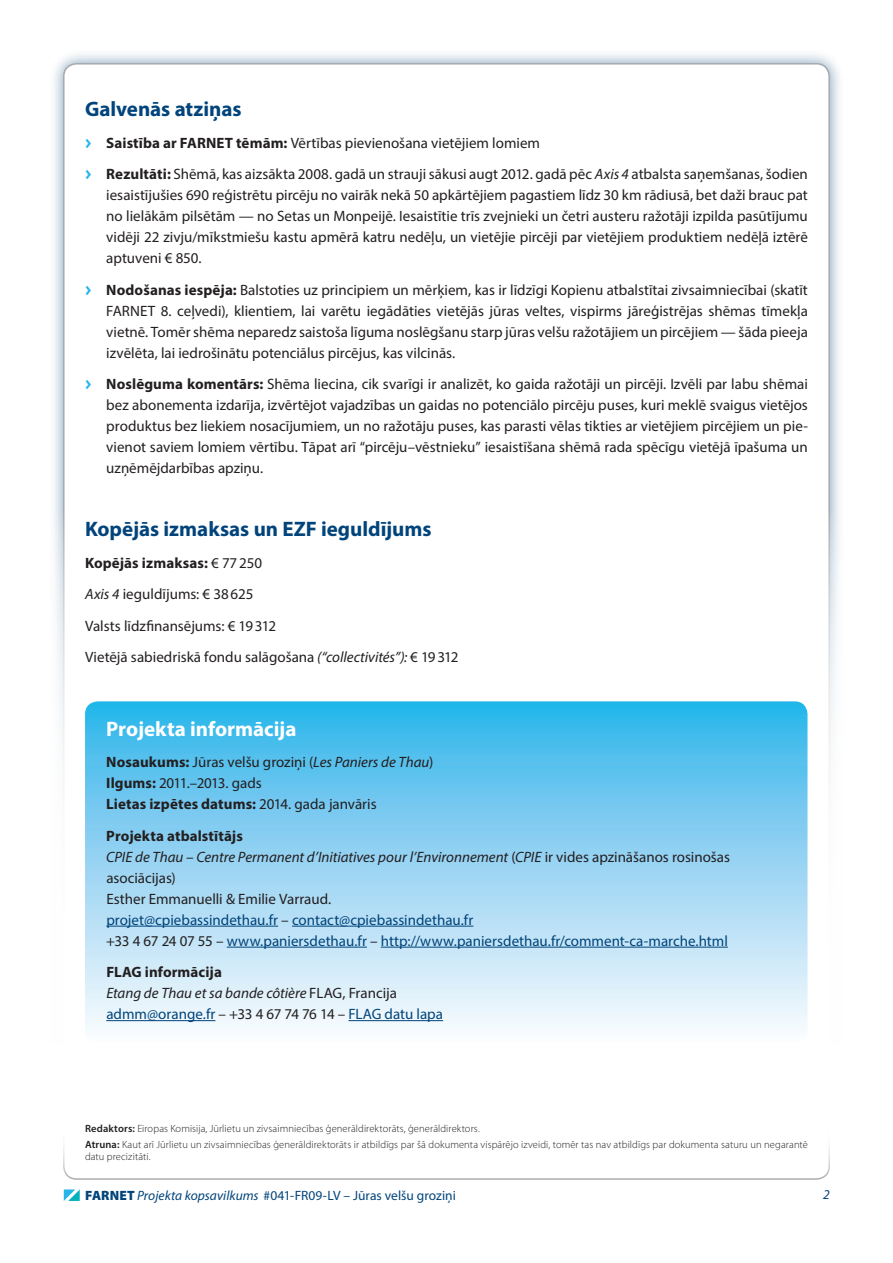
<style>
.page{position:relative;width:893px;height:1263px;background:#fff}
.page>*{position:absolute;margin:0;border:0;box-sizing:border-box;transform-origin:0 0}
.t1{font:700 21px "Myriad Pro";color:#00447b}
.t2{font:700 21px "Myriad Pro";color:#fff}
.t3{font:15px/21px "Myriad Pro";color:#231f20}
.t4{font:15px/21px "Myriad Pro";color:#00447b}
.t5{font:italic 15px/21px "Myriad Pro";color:#231f20}
.t6{font:13.5px "Myriad Pro";color:#00447b}
.t7{font:italic 13.5px "Myriad Pro";color:#00447b}
.t8{font:300 10.5px/16.2px "Myriad Pro";letter-spacing:.01em;color:#231f20}
.s1{font-family:"Meta Plus Bold Caps";color:#26b6ea}
.s2{font-weight:700}
.s3{font-style:italic}
.s4{font-weight:700;color:#231f20}
.s5{font-style:italic;color:#231f20}
.s6{color:#231f20}
.s7{font-weight:700;font-style:normal}
.s8{font-style:normal}
.s9{font-style:normal;color:#00447b}
.s10{font-weight:600}
.s11{font-weight:900}
</style>
<div class="page">
<div style="left:49px;top:49px;width:795px;height:1165px;background:#00447b;opacity:.5"></div>
<div style="left:64px;top:64px;width:765px;height:1135px;background:#fff;border-radius:13px"></div>
<div style="left:0;top:510px;width:893px;height:753px;background:#fff"></div>
<svg style="left:63px;top:1146px;width:767px;height:34px"></svg>
<svg style="left:64px;top:1189px;width:16px;height:12px"></svg>
<svg style="left:85px;top:701px;width:722px;height:328px;background:#94d5f2"></svg>
<hr style="left:106px;top:926px;width:172px;height:1px;background:#00447b">
<hr style="left:292px;top:926px;width:181px;height:1px;background:#00447b">
<hr style="left:227px;top:947px;width:140px;height:1px;background:#00447b">
<hr style="left:381px;top:947px;width:347px;height:1px;background:#00447b">
<hr style="left:106px;top:1020px;width:109px;height:1px;background:#00447b">
<hr style="left:348px;top:1020px;width:95px;height:1px;background:#00447b">
<h1 class="t1" style="left:85px;top:95px;width:158px">Galvenās atziņas</h1>
<p class="t3" style="left:85px;top:127px;width:724px;line-height:31.5px"><span class="s1">&gt;</span> <span class="s2">Saistība ar FARNET tēmām:</span> Vērtības pievienošana vietējiem lomiem<br><span class="s1">&gt;</span> <span class="s2">Rezultāti:</span> Shēmā, kas aizsākta 2008. gadā un strauji sākusi augt 2012. gadā pēc <span class="s3">Axis 4</span> atbalsta saņemšanas, šodien</p>
<p class="t3" style="left:106px;top:184px;width:703px;text-align:justify">iesaistījušies 690 reģistrētu pircēju no vairāk nekā 50 apkārtējiem pagastiem līdz 30 km rādiusā, bet daži brauc pat no lielākām pilsētām — no Setas un Monpeijē. Iesaistītie trīs zvejnieki un četri austeru ražotāji izpilda pasūtījumu vidēji 22 zivju/mīkstmiešu kastu apmērā katru nedēļu, un vietējie pircēji par vietējiem produktiem nedēļā iztērē aptuveni € 850.</p>
<p class="t3" style="left:106px;top:279px;width:703px;text-align:justify;text-indent:-21px"><span class="s1">&gt;</span> <span class="s2">Nodošanas iespēja:</span> Balstoties uz principiem un mērķiem, kas ir līdzīgi Kopienu atbalstītai zivsaimniecībai (skatīt FARNET 8. ceļvedi), klientiem, lai varētu iegādāties vietējās jūras veltes, vispirms jāreģistrējas shēmas tīmekļa vietnē. Tomēr shēma neparedz saistoša līguma noslēgšanu starp jūras velšu ražotājiem un pircējiem — šāda pieeja izvēlēta, lai iedrošinātu potenciālus pircējus, kas vilcinās.</p>
<p class="t3" style="left:106px;top:373px;width:703px;text-align:justify;text-indent:-21px"><span class="s1">&gt;</span> <span class="s2">Noslēguma komentārs:</span> Shēma liecina, cik svarīgi ir analizēt, ko gaida ražotāji un pircēji. Izvēli par labu shēmai bez abonementa izdarīja, izvērtējot vajadzības un gaidas no potenciālo pircēju puses, kuri meklē svaigus vietējos produktus bez liekiem nosacījumiem, un no ražotāju puses, kas parasti vēlas tikties ar vietējiem pircējiem un pie&shy;vienot saviem lomiem vērtību. Tāpat arī “pircēju–vēstnieku” iesaistīšana shēmā rada spēcīgu vietējā īpašuma un uzņēmējdarbības apziņu.</p>
<h1 class="t1" style="left:85px;top:515px;width:348px">Kopējās izmaksas un EZF ieguldījums</h1>
<p class="t3" style="left:85px;top:547px;width:375px;line-height:31.5px"><span class="s2">Kopējās izmaksas:</span> € 77250<br><span class="s3">Axis 4</span> ieguldījums: € 38625<br>Valsts līdzfinansējums: € 19312<br>Vietējā sabiedriskā fondu salāgošana <span class="s3">(“collectivités”):</span> € 19312</p>
<h1 class="t2" style="left:106px;top:715px;width:192px">Projekta informācija</h1>
<p class="t3" style="left:106px;top:751px;width:329px"><span class="s2">Nosaukums:</span> Jūras velšu groziņi (<span class="s3">Les Paniers de Thau</span>)<br><span class="s2">Ilgums:</span> 2011.–2013. gads<br><span class="s2">Lietas izpētes datums:</span> 2014. gada janvāris</p>
<p class="t4" style="left:106px;top:825px;width:625px"><span class="s4">Projekta atbalstītājs<br></span><span class="s5">CPIE de Thau – Centre Permanent d’Initiatives pour l’Environnement</span> <span class="s6">(</span><span class="s5">CPIE</span> <span class="s6">ir vides apzināšanos rosinošas asociācijas)<br>Esther Emmanuelli &amp; Emilie Varraud.<br></span>projet@cpiebassindethau.fr <span class="s6">–</span> contact@cpiebassindethau.fr<br><span class="s6">+33 4 67 24 07 55 –</span> www.paniersdethau.fr <span class="s6">–</span> http://www.paniersdethau.fr/comment-ca-marche.html</p>
<p class="t5" style="left:106px;top:961px;width:338px"><span class="s7">FLAG informācija<br></span>Etang de Thau et sa bande côtière <span class="s8">FLAG, Francija </span><span class="s9">admm@orange.fr</span> <span class="s8">– +33 4 67 74 76 14 –</span> <span class="s9">FLAG datu lapa</span></p>
<p class="t8" style="left:85px;top:1120px;width:724px"><span class="s10">Redaktors:</span> Eiropas Komisija, Jūrlietu un zivsaimniecības ģenerāldirektorāts, ģenerāldirektors.<br><span class="s10">Atruna:</span> Kaut arī Jūrlietu un zivsaimniecības ģenerāldirektorāts ir atbildīgs par šā dokumenta vispārējo izveidi, tomēr tas nav atbildīgs par dokumenta saturu un negarantē</p>
<p class="t8" style="left:85px;top:1148px;width:67px">datu precizitāti.</p>
<p class="t6" style="left:85px;top:1187px;width:372px"><span class="s11">FARNET</span> <span class="s3">Projekta kopsavilkums</span> #041-FR09-LV – Jūras velšu groziņi</p>
<p class="t7" style="left:823px;top:1186px;width:8px">2</p>
</div>
